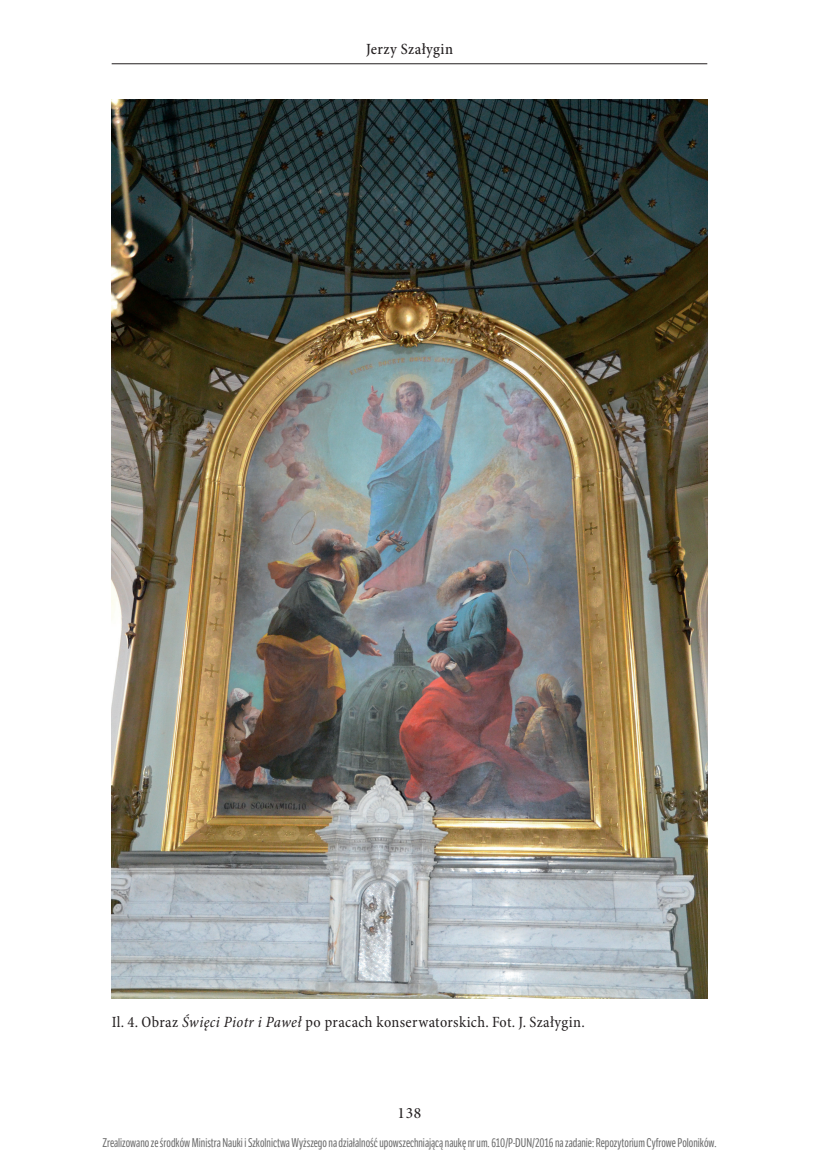
<style>
.page{position:relative;width:819px;height:1166px;background:#fff}
.page>*{position:absolute;margin:0;border:0;box-sizing:border-box;transform-origin:0 0}
.t1{font:condensed 15.75px "Minion Pro";letter-spacing:.025em;color:#231f20}
.t2{font:500 condensed 15.75px "Minion Pro";letter-spacing:.025em;color:#231f20}
.t3{font:15.75px "Minion Pro Medium Subh";color:#231f20}
.t4{font:12.25px "LFT Etica Compressed";color:#6b6b6b}
.s1{font-style:italic}
</style>
<div class="page">
<hr style="left:112px;top:63px;width:595px;height:1px;background:#231f20">
<img style="left:112px;top:100px;width:595px;height:898px">
<p class="t2" style="left:366px;top:39px;width:88px">Jerzy Szałygin</p>
<p class="t1" style="left:112px;top:1013px;width:474px">Il. 4. Obraz <span class="s1">Święci Piotr i Paweł</span> po pracach konserwatorskich. Fot. J. Szałygin.</p>
<p class="t3" style="left:397px;top:1104px;width:25px">138</p>
<p class="t4" style="left:102px;top:1136px;width:615px">Zrealizowano ze środków Ministra Nauki i Szkolnictwa Wyższego na działalność upowszechniającą naukę nr um. 610/P-DUN/2016 na zadanie: Repozytorium Cyfrowe Poloników.</p>
</div>
